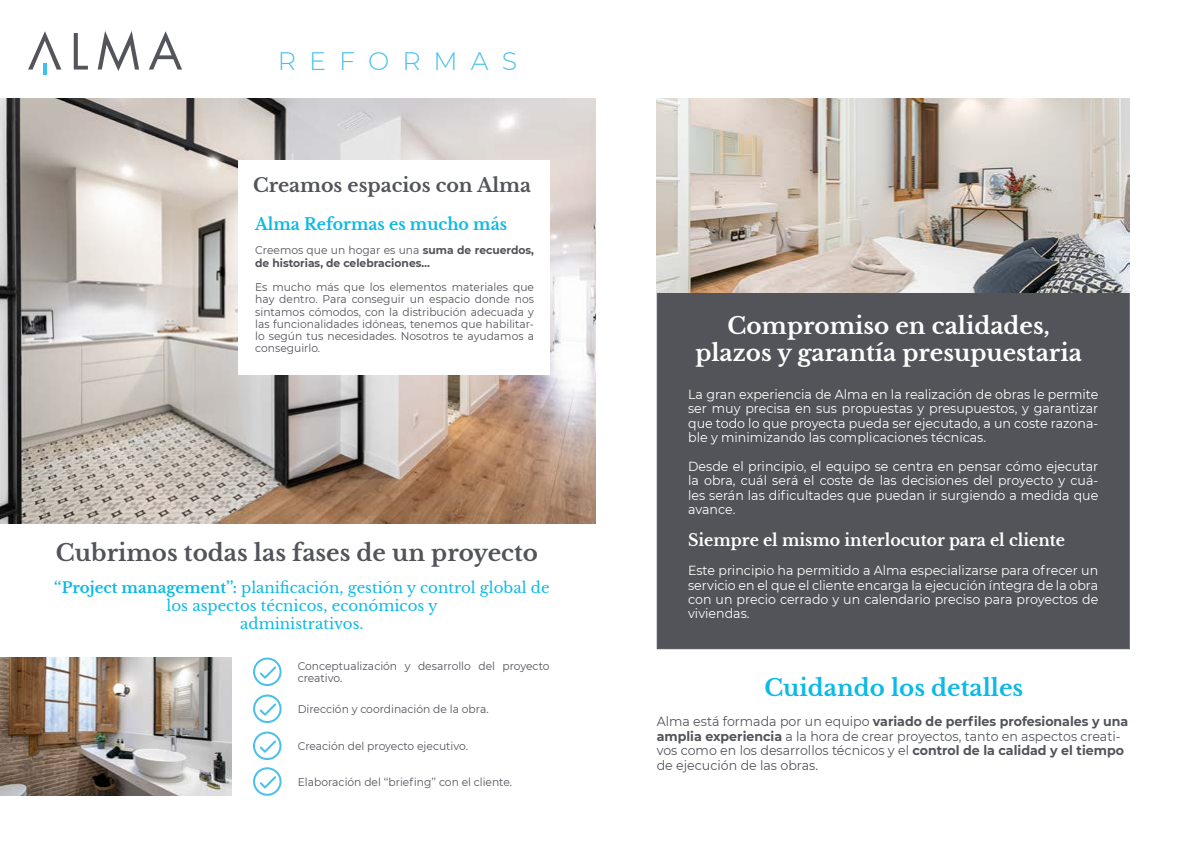
<style>
.page{position:relative;width:1191px;height:842px;background:#fff}
.page>*{position:absolute;margin:0;border:0;box-sizing:border-box;transform-origin:0 0}
.t1{font:300 25.3px "Montserrat";color:#4ac1ea}
.t2{font:700 23px/27.6px "Libre Baskerville";color:#fff;text-align:center}
.t3{font:700 23px "Libre Baskerville";color:#52545a}
.t4{font:700 23px "Libre Baskerville";color:#0cbae5}
.t5{font:700 19px "Libre Baskerville";color:#52545a}
.t6{font:700 16.5px "Libre Baskerville";color:#fff;scale:.95 1}
.t7{font:700 16.5px "Libre Baskerville";color:#0cbae5;scale:.95 1}
.t8{font:15px/18px "Libre Baskerville";color:#0cbae5;text-align:center}
.t9{font:13.2px/14.4px "Montserrat";color:#fff;text-align:justify;scale:.95 1}
.t10{font:13.2px/14.4px "Montserrat";color:#52545a;scale:.95 1}
.t11{font:11.2px/12.2px "Montserrat";color:#52545a;text-align:justify;scale:.95 1}
.t12{font:700 11.2px/12.2px "Montserrat";color:#52545a;scale:.95 1}
.s1{font-weight:400}
.s2{font-weight:700}
</style>
<div class="page">
<img style="left:0;top:99px;width:595px;height:424px">
<div style="left:238px;top:160px;width:311px;height:215px;background:#fff"></div>
<div style="left:656px;top:277px;width:473px;height:372px;background:#52545a;border:1px solid #52545a"></div>
<img style="left:656px;top:99px;width:473px;height:194px">
<svg style="left:253px;top:658px;width:28px;height:28px"></svg>
<svg style="left:253px;top:695px;width:28px;height:28px"></svg>
<svg style="left:253px;top:732px;width:28px;height:28px"></svg>
<svg style="left:253px;top:767px;width:28px;height:29px"></svg>
<img style="left:0;top:658px;width:232px;height:138px">
<svg style="left:28px;top:31px;width:154px;height:40px"></svg>
<hr style="left:43px;top:63px;width:4px;height:12px;background:#40c1e9">
<h1 class="t1" style="left:278px;top:44px;width:241px">R E F O R M A S</h1>
<h3 class="t5" style="left:253px;top:173px;width:280px">Creamos espacios con Alma</h3>
<p class="t7" style="left:255px;top:214px;width:266px">Alma Reformas es mucho más</p>
<p class="t12" style="left:255px;top:244px;width:295px"><span class="s1">Creemos que un hogar es una</span> suma de recuerdos, de historias, de celebraciones…</p>
<p class="t11" style="left:255px;top:281px;width:295px">Es mucho más que los elementos materiales que hay dentro. Para conseguir un espacio donde nos sintamos cómodos, con la distribución adecuada y las funcionalidades idóneas, tenemos que habilitar&shy;lo según tus necesidades. Nosotros te ayudamos a conseguirlo.</p>
<h2 class="t3" style="left:56px;top:539px;width:483px">Cubrimos todas las fases de un proyecto</h2>
<p class="t8" style="left:54px;top:578px;width:497px"><span class="s2">‘‘Project management’’:</span> planificación, gestión y control global de los aspectos técnicos, económicos y<br>administrativos.</p>
<p class="t11" style="left:298px;top:659px;width:267px">Conceptualización y desarrollo del proyecto creativo.</p>
<p class="t11" style="left:298px;top:702px;width:202px">Dirección y coordinación de la obra.</p>
<p class="t11" style="left:298px;top:739px;width:181px">Creación del proyecto ejecutivo.</p>
<p class="t11" style="left:298px;top:775px;width:227px">Elaboración del ‘‘briefing’’ con el cliente.</p>
<h2 class="t2" style="left:695px;top:312px;width:388px">Compromiso en calidades, plazos y garantía presupuestaria</h2>
<p class="t9" style="left:688px;top:386px;width:433px">La gran experiencia de Alma en la realización de obras le permite ser muy precisa en sus propuestas y presupuestos, y garantizar que todo lo que proyecta pueda ser ejecutado, a un coste razona&shy;ble y minimizando las complicaciones técnicas.</p>
<p class="t9" style="left:688px;top:458px;width:433px">Desde el principio, el equipo se centra en pensar cómo ejecutar la obra, cuál será el coste de las decisiones del proyecto y cuá&shy;les serán las dificultades que puedan ir surgiendo a medida que avance.</p>
<p class="t6" style="left:688px;top:530px;width:398px">Siempre el mismo interlocutor para el cliente</p>
<p class="t9" style="left:688px;top:563px;width:433px">Este principio ha permitido a Alma especializarse para ofrecer un servicio en el que el cliente encarga la ejecución íntegra de la obra con un precio cerrado y un calendario preciso para proyectos de viviendas.</p>
<h2 class="t4" style="left:764px;top:674px;width:260px">Cuidando los detalles</h2>
<p class="t10" style="left:656px;top:714px;width:498px">Alma está formada por un equipo <span class="s2">variado de perfiles profesionales y una amplia experiencia</span> a la hora de crear proyectos, tanto en aspectos creati&shy;vos como en los desarrollos técnicos y el <span class="s2">control de la calidad y el tiempo </span>de ejecución de las obras.</p>
</div>
